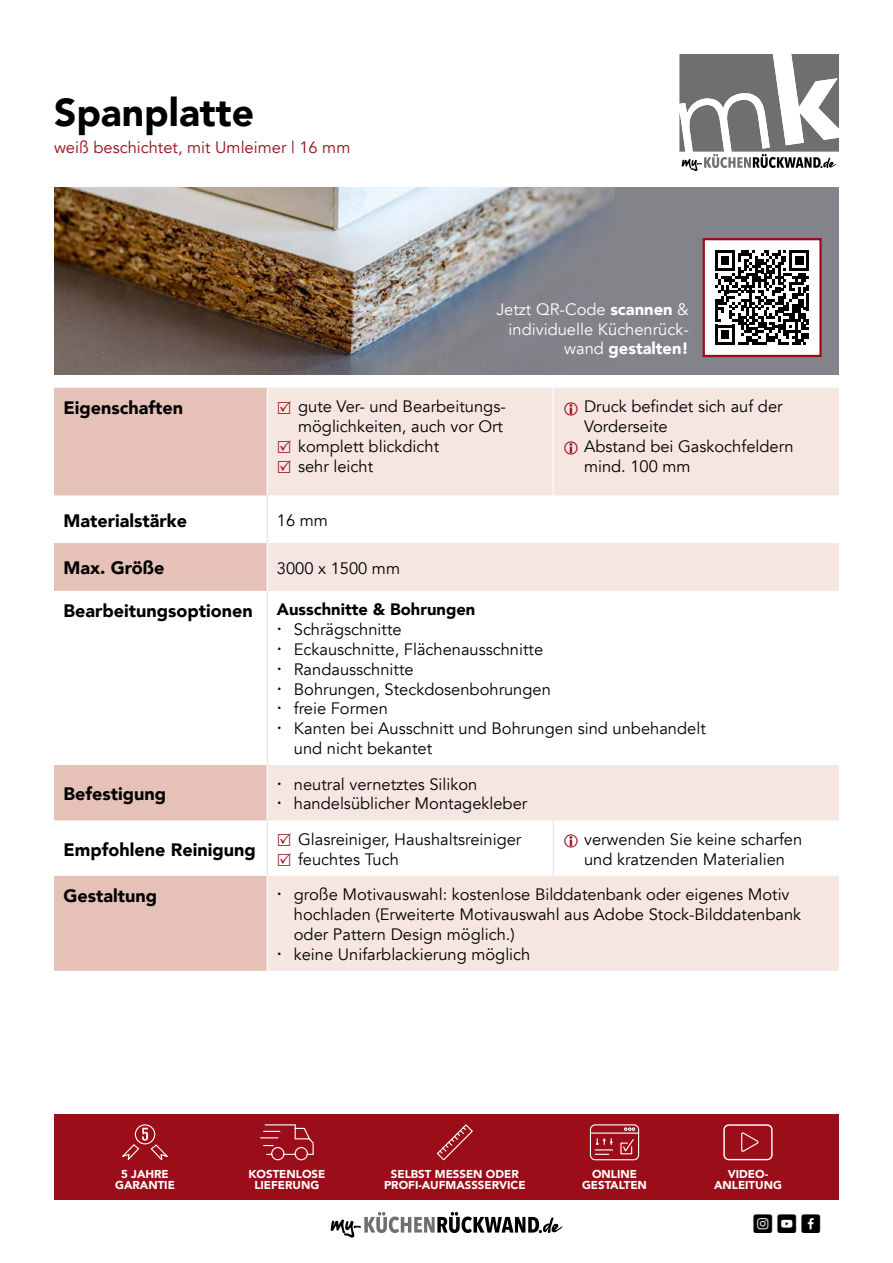
<style>
.page{position:relative;width:893px;height:1263px;background:#fff}
.page>*{position:absolute;margin:0;border:0;box-sizing:border-box;transform-origin:0 0}
.t1{font:900 39px "Avenir";color:#000}
.t2{font:900 18px "Avenir";color:#000}
.t3{font:16.5px/19.8px "Avenir";color:#000}
.t4{font:16.5px/19.5px "Avenir";color:#fff;text-align:right}
.t5{font:16.5px "Avenir";color:#9a0d19}
.t6{font:900 16.5px "Avenir";color:#000}
.t7{font:16.5px "Social Shapes";color:#000}
.t8{font:900 11.4px/11.4px "Avenir";color:#fff;text-align:center}
.s1{font-weight:900}
</style>
<div class="page">
<svg style="left:679px;top:54px;width:160px;height:117px"></svg>
<svg style="left:331px;top:1212px;width:231px;height:25px"></svg>
<div style="left:54px;top:1115px;width:785px;height:85px;background:#9a0d19"></div>
<svg style="left:260px;top:1124px;width:54px;height:37px"></svg>
<svg style="left:437px;top:1124px;width:36px;height:37px"></svg>
<svg style="left:589px;top:1124px;width:51px;height:37px"></svg>
<svg style="left:723px;top:1124px;width:50px;height:36px"></svg>
<div style="left:135px;top:1124px;width:20px;height:20px;border:1px solid #fff;border-radius:50%"></div>
<svg style="left:122px;top:1128px;width:46px;height:33px"></svg>
<div style="left:54px;top:188px;width:785px;height:187px;background:#83838a"></div>
<img style="left:54px;top:188px;width:560px;height:187px">
<svg style="left:54px;top:388px;width:213px;height:583px;fill:#e5c1b7"></svg>
<svg style="left:268px;top:388px;width:571px;height:583px;fill:#f5e6e1"></svg>
<hr style="left:553px;top:388px;width:1px;height:107px;background:#fff">
<hr style="left:267px;top:495px;width:1px;height:48px;background:#e5e5e5">
<hr style="left:267px;top:591px;width:1px;height:174px;background:#e5e5e5">
<hr style="left:267px;top:820px;width:1px;height:56px;background:#e5e5e5">
<hr style="left:553px;top:820px;width:1px;height:56px;background:#e5e5e5">
<div style="left:704px;top:239px;width:116px;height:117px;background:#fff"></div>
<svg style="left:715px;top:251px;width:94px;height:94px"></svg>
<div style="left:703px;top:238px;width:119px;height:119px;border:2px solid #9a0d19"></div>
<svg style="left:278px;top:401px;width:13px;height:13px"></svg>
<svg style="left:278px;top:440px;width:13px;height:13px"></svg>
<svg style="left:278px;top:460px;width:13px;height:13px"></svg>
<svg style="left:564px;top:402px;width:14px;height:13px"></svg>
<svg style="left:564px;top:442px;width:14px;height:13px"></svg>
<svg style="left:278px;top:834px;width:13px;height:12px"></svg>
<svg style="left:278px;top:853px;width:13px;height:13px"></svg>
<svg style="left:564px;top:835px;width:14px;height:13px"></svg>
<h1 class="t1" style="left:54px;top:79px;width:202px">Spanplatte</h1>
<p class="t5" style="left:54px;top:137px;width:298px">weiß beschichtet, mit Umleimer | 16 mm</p>
<p class="t4" style="left:496px;top:300px;width:194px">Jetzt QR-Code <span class="s1">scannen</span> &amp; individuelle Küchenrück&shy;wand <span class="s1">gestalten!</span></p>
<p class="t2" style="left:64px;top:392px;width:121px">Eigenschaften</p>
<p class="t3" style="left:298px;top:397px;width:209px">gute Ver- und Bearbeitungs&shy;möglichkeiten, auch vor Ort komplett blickdicht<br>sehr leicht</p>
<p class="t3" style="left:584px;top:397px;width:211px">Druck befindet sich auf der<br>Vorderseite<br>Abstand bei Gaskochfeldern mind. 100 mm</p>
<p class="t2" style="left:64px;top:505px;width:125px">Materialstärke</p>
<p class="t3" style="left:277px;top:511px;width:53px">16 mm</p>
<p class="t2" style="left:64px;top:553px;width:102px">Max. Größe</p>
<p class="t3" style="left:277px;top:558px;width:125px">3000 x 1500 mm</p>
<p class="t2" style="left:64px;top:595px;width:191px">Bearbeitungsoptionen</p>
<p class="t6" style="left:277px;top:595px;width:200px">Ausschnitte &amp; Bohrungen</p>
<p class="t3" style="left:294px;top:620px;width:413px">Schrägschnitte<br>Eckauschnitte, Flächenausschnitte<br>Randausschnitte<br>Bohrungen, Steckdosenbohrungen<br>freie Formen<br>Kanten bei Ausschnitt und Bohrungen sind unbehandelt und nicht bekantet</p>
<p class="t2" style="left:64px;top:778px;width:104px">Befestigung</p>
<p class="t3" style="left:294px;top:774px;width:235px">neutral vernetztes Silikon handelsüblicher Montagekleber</p>
<p class="t2" style="left:64px;top:834px;width:194px">Empfohlene Reinigung</p>
<p class="t3" style="left:298px;top:830px;width:225px">Glasreiniger, Haushaltsreiniger feuchtes Tuch</p>
<p class="t3" style="left:584px;top:830px;width:220px">verwenden Sie keine scharfen und kratzenden Materialien</p>
<p class="t2" style="left:64px;top:880px;width:95px">Gestaltung</p>
<p class="t3" style="left:294px;top:885px;width:509px">große Motivauswahl: kostenlose Bilddatenbank oder eigenes Motiv hochladen (Erweiterte Motivauswahl aus Adobe Stock-Bilddatenbank oder Pattern Design möglich.)<br>keine Unifarblackierung möglich</p>
<p class="t8" style="left:115px;top:1168px;width:61px">5 JAHRE<br>GARANTIE</p>
<p class="t8" style="left:248px;top:1168px;width:78px">KOSTENLOSE<br>LIEFERUNG</p>
<p class="t8" style="left:384px;top:1168px;width:143px">SELBST MESSEN ODER<br>PROFI-AUFMASSSERVICE</p>
<p class="t8" style="left:582px;top:1168px;width:66px">ONLINE<br>GESTALTEN</p>
<p class="t8" style="left:714px;top:1168px;width:69px">VIDEO-<br>ANLEITUNG</p>
<p class="t7" style="left:753px;top:1217px;width:70px">dùF</p>
</div>
